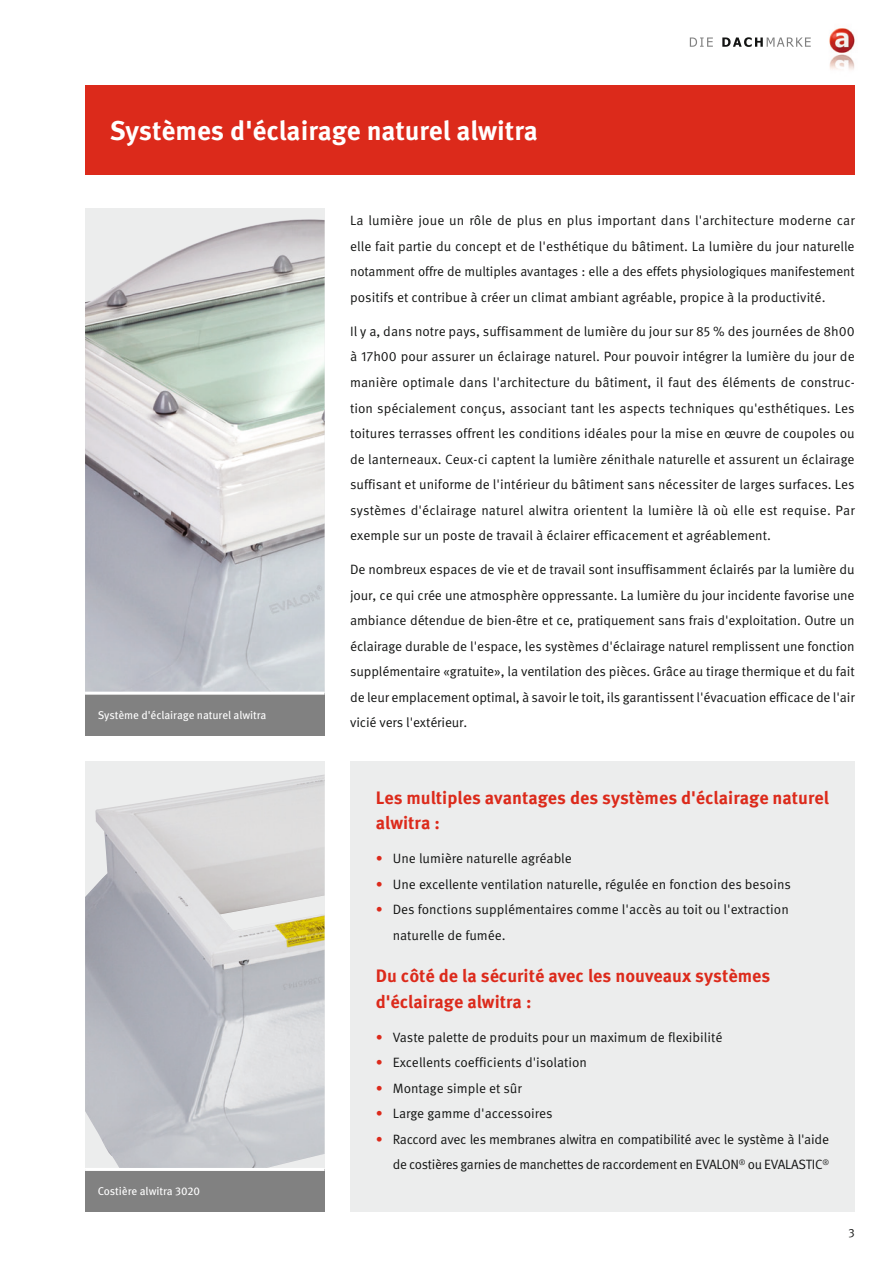
<style>
.page{position:relative;width:893px;height:1263px;background:#fff}
.page>*{position:absolute;margin:0;border:0;box-sizing:border-box;transform-origin:0 0}
.t1{font:700 27px "Meta Pro";letter-spacing:-.005em;color:#fff}
.t2{font:700 18px/25.5px "Meta Pro";color:#dc2a1b}
.t3{font:13.5px/25.5px "Meta Pro";letter-spacing:-.005em;color:#131413;text-align:justify}
.t4{font:12px "Meta Pro";color:#131413}
.t5{font:11.25px "Meta Pro";letter-spacing:-.005em;color:#fff}
.s1{color:#dc2a1b}
</style>
<div class="page">
<img style="left:829px;top:28px;width:26px;height:42px">
<svg style="left:690px;top:38px;width:23px;height:9px"></svg>
<svg style="left:722px;top:37px;width:89px;height:10px"></svg>
<div style="left:85px;top:85px;width:770px;height:89px;background:#dc2a1b"></div>
<div style="left:350px;top:761px;width:505px;height:451px;background:#eceded"></div>
<div style="left:85px;top:761px;width:240px;height:408px;background:#eceded"></div>
<img style="left:85px;top:775px;width:240px;height:393px">
<div style="left:85px;top:1169px;width:240px;height:43px;background:#818181"></div>
<hr style="left:85px;top:1168px;width:240px;height:3px;background:#fff">
<div style="left:85px;top:208px;width:240px;height:485px;background:#eceded"></div>
<img style="left:85px;top:219px;width:240px;height:473px">
<div style="left:85px;top:693px;width:240px;height:43px;background:#818181"></div>
<hr style="left:85px;top:692px;width:240px;height:3px;background:#fff">
<h1 class="t1" style="left:110px;top:114px;width:429px">Systèmes d'éclairage naturel alwitra</h1>
<p class="t5" style="left:98px;top:708px;width:170px">Système d'éclairage naturel alwitra</p>
<p class="t5" style="left:98px;top:1184px;width:104px">Costière alwitra 3020</p>
<p class="t3" style="left:350px;top:208px;width:506px">La lumière joue un rôle de plus en plus important dans l'architecture moderne car elle fait partie du concept et de l'esthétique du bâtiment. La lumière du jour naturelle notamment offre de multiples avantages : elle a des effets physiologiques manifestement positifs et contribue à créer un climat ambiant agréable, propice à la productivité.</p>
<p class="t3" style="left:350px;top:319px;width:506px">Il y a, dans notre pays, suffisamment de lumière du jour sur 85 % des journées de 8h00 à 17h00 pour assurer un éclairage naturel. Pour pouvoir intégrer la lumière du jour de manière optimale dans l'architecture du bâtiment, il faut des éléments de construc&shy;tion spécialement conçus, associant tant les aspects techniques qu'esthétiques. Les toitures terrasses offrent les conditions idéales pour la mise en œuvre de coupoles ou de lanterneaux. Ceux-ci captent la lumière zénithale naturelle et assurent un éclairage suffisant et uniforme de l'intérieur du bâtiment sans nécessiter de larges surfaces. Les systèmes d'éclairage naturel alwitra orientent la lumière là où elle est requise. Par exemple sur un poste de travail à éclairer efficacement et agréablement.</p>
<p class="t3" style="left:350px;top:557px;width:506px">De nombreux espaces de vie et de travail sont insuffisamment éclairés par la lumière du jour, ce qui crée une atmosphère oppressante. La lumière du jour incidente favorise une ambiance détendue de bien-être et ce, pratiquement sans frais d'exploitation. Outre un éclairage durable de l'espace, les systèmes d'éclairage naturel remplissent une fonction supplémentaire «gratuite», la ventilation des pièces. Grâce au tirage thermique et du fait de leur emplacement optimal, à savoir le toit, ils garantissent l'évacuation efficace de l'air vicié vers l'extérieur.</p>
<h2 class="t2" style="left:376px;top:785px;width:455px">Les multiples avantages des systèmes d'éclairage naturel alwitra :</h2>
<p class="t3" style="left:376px;top:846px;width:198px"><span class="s1">•</span> Une lumière naturelle agréable</p>
<p class="t3" style="left:376px;top:872px;width:417px"><span class="s1">•</span> Une excellente ventilation naturelle, régulée en fonction des besoins</p>
<p class="t3" style="left:393px;top:897px;width:398px;text-indent:-17px"><span class="s1">•</span> Des fonctions supplémentaires comme l'accès au toit ou l'extraction naturelle de fumée.</p>
<h2 class="t2" style="left:376px;top:964px;width:396px">Du côté de la sécurité avec les nouveaux systèmes d'éclairage alwitra :</h2>
<p class="t3" style="left:376px;top:1025px;width:348px"><span class="s1">•</span> Vaste palette de produits pour un maximum de flexibilité</p>
<p class="t3" style="left:376px;top:1050px;width:213px"><span class="s1">•</span> Excellents coefficients d'isolation</p>
<p class="t3" style="left:376px;top:1076px;width:148px"><span class="s1">•</span> Montage simple et sûr</p>
<p class="t3" style="left:376px;top:1101px;width:178px"><span class="s1">•</span> Large gamme d'accessoires</p>
<p class="t3" style="left:376px;top:1127px;width:455px;text-align:right"><span class="s1">•</span> Raccord avec les membranes alwitra en compatibilité avec le système à l'aide de costières garnies de manchettes de raccordement en EVALON<sup>®</sup> ou EVALASTIC<sup>®</sup></p>
<p class="t4" style="left:848px;top:1225px;width:8px">3</p>
</div>
